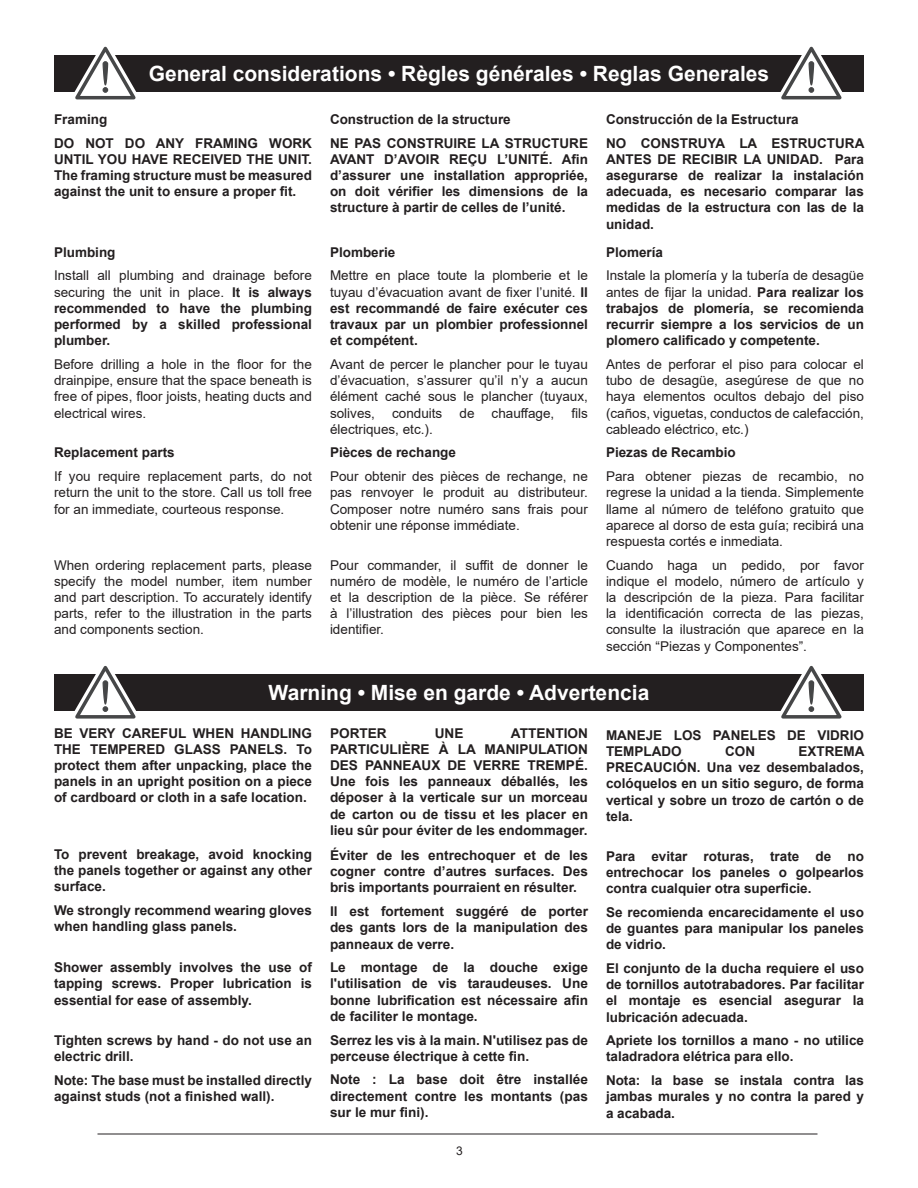
<style>
.page{position:relative;width:918px;height:1188px;background:#fff}
.page>*{position:absolute;margin:0;border:0;box-sizing:border-box;transform-origin:0 0}
.t1{font:700 21px "Arial";color:#fff}
.Texte_courant{font:700 13.5px/16.2px "Arial";color:#231f20;text-align:justify}
.Texte_courant-2{font:13.5px/16.2px "Arial";color:#231f20;text-align:justify}
.t2{font:12px "Arial";color:#231f20}
.s1{font-weight:400}
</style>
<div class="page">
<hr style="left:98px;top:1134px;width:720px;height:1px;background:#231f20">
<div style="left:54px;top:55px;width:810px;height:36px;background:#231f20"></div>
<svg style="left:72px;top:46px;width:67px;height:54px"></svg>
<svg style="left:778px;top:46px;width:67px;height:54px"></svg>
<div style="left:54px;top:674px;width:810px;height:37px;background:#231f20"></div>
<svg style="left:74px;top:665px;width:62px;height:54px"></svg>
<svg style="left:780px;top:665px;width:62px;height:54px"></svg>
<p class="t1" style="left:149px;top:59px;width:622px">General considerations • Règles générales • Reglas Generales</p>
<p class="Texte_courant" style="left:54px;top:111px;width:55px">Framing</p>
<p class="Texte_courant" style="left:54px;top:135px;width:259px">DO NOT DO ANY FRAMING WORK UNTIL YOU HAVE RECEIVED THE UNIT.<br>The framing structure must be measured against the unit to ensure a proper fit.</p>
<p class="Texte_courant" style="left:54px;top:244px;width:63px">Plumbing</p>
<p class="Texte_courant" style="left:54px;top:268px;width:260px"><span class="s1">Install all plumbing and drainage before securing the unit in place.</span> It is always recommended to have the plumbing performed by a skilled professional plumber.</p>
<p class="Texte_courant-2" style="left:54px;top:356px;width:259px">Before drilling a hole in the floor for the drainpipe, ensure that the space beneath is free of pipes, floor joists, heating ducts and electrical wires.</p>
<p class="Texte_courant" style="left:54px;top:445px;width:122px">Replacement parts</p>
<p class="Texte_courant-2" style="left:54px;top:468px;width:260px">If you require replacement parts, do not return the unit to the store. Call us toll free for an immediate, courteous response.</p>
<p class="Texte_courant-2" style="left:54px;top:557px;width:259px">When ordering replacement parts, please specify the model number, item number and part description. To accurately identify parts, refer to the illustration in the parts and components section.</p>
<p class="Texte_courant" style="left:330px;top:111px;width:182px">Construction de la structure</p>
<p class="Texte_courant" style="left:330px;top:135px;width:260px">NE PAS CONSTRUIRE LA STRUCTURE AVANT D’AVOIR REÇU L’UNITÉ. Afin d’assurer une installation appropriée, on doit vérifier les dimensions de la structure à partir de celles de l’unité.</p>
<p class="Texte_courant" style="left:330px;top:244px;width:67px">Plomberie</p>
<p class="Texte_courant" style="left:330px;top:268px;width:260px"><span class="s1">Mettre en place toute la plomberie et le tuyau d’évacuation avant de fixer l’unité.</span> Il est recommandé de faire exécuter ces travaux par un plombier professionnel et compétent.</p>
<p class="Texte_courant-2" style="left:330px;top:356px;width:259px">Avant de percer le plancher pour le tuyau d’évacuation, s’assurer qu’il n’y a aucun élément caché sous le plancher (tuyaux, solives,</p>
<p class="Texte_courant-2" style="left:392px;top:405px;width:52px">conduits</p>
<p class="Texte_courant-2" style="left:460px;top:405px;width:17px">de</p>
<p class="Texte_courant-2" style="left:492px;top:405px;width:64px">chauffage,</p>
<p class="Texte_courant-2" style="left:572px;top:405px;width:18px">fils</p>
<p class="Texte_courant-2" style="left:330px;top:421px;width:104px">électriques, etc.).</p>
<p class="Texte_courant" style="left:330px;top:445px;width:128px">Pièces de rechange</p>
<p class="Texte_courant-2" style="left:330px;top:468px;width:259px">Pour obtenir des pièces de rechange, ne pas renvoyer le produit au distributeur.<br>Composer notre numéro sans frais pour obtenir une réponse immédiate.</p>
<p class="Texte_courant-2" style="left:330px;top:557px;width:259px">Pour commander, il suffit de donner le numéro de modèle, le numéro de l’article et la description de la pièce. Se référer à l’illustration des pièces pour bien les identifier.</p>
<p class="Texte_courant" style="left:606px;top:111px;width:194px">Construcción de la Estructura</p>
<p class="Texte_courant" style="left:606px;top:135px;width:260px">NO CONSTRUYA LA ESTRUCTURA ANTES DE RECIBIR LA UNIDAD. Para asegurarse de realizar la instalación adecuada, es necesario comparar las medidas de la estructura con las de la unidad.</p>
<p class="Texte_courant" style="left:606px;top:244px;width:59px">Plomería</p>
<p class="Texte_courant" style="left:606px;top:268px;width:260px"><span class="s1">Instale la plomería y la tubería de desagüe antes de fijar la unidad.</span> Para realizar los trabajos de plomería, se recomienda recurrir siempre a los servicios de un plomero calificado y competente.</p>
<p class="Texte_courant-2" style="left:606px;top:356px;width:259px">Antes de perforar el piso para colocar el tubo de desagüe, asegúrese de que no haya elementos ocultos debajo del piso (caños, viguetas, conductos de calefacción, cableado eléctrico, etc.)</p>
<p class="Texte_courant" style="left:606px;top:445px;width:131px">Piezas de Recambio</p>
<p class="Texte_courant-2" style="left:606px;top:468px;width:260px">Para obtener piezas de recambio, no regrese la unidad a la tienda. Simplemente llame al número de teléfono gratuito que aparece al dorso de esta guía; recibirá una respuesta cortés e inmediata.</p>
<p class="Texte_courant-2" style="left:606px;top:557px;width:259px">Cuando haga un pedido, por favor indique el modelo, número de artículo y la descripción de la pieza. Para facilitar la identificación correcta de las piezas, consulte la ilustración que aparece en la sección “Piezas y Componentes”.</p>
<p class="t1" style="left:269px;top:678px;width:382px">Warning • Mise en garde • Advertencia</p>
<p class="Texte_courant" style="left:330px;top:725px;width:58px">PORTER</p>
<p class="Texte_courant" style="left:435px;top:725px;width:30px">UNE</p>
<p class="Texte_courant" style="left:54px;top:725px;width:260px">BE VERY CAREFUL WHEN HANDLING THE TEMPERED GLASS PANELS. To protect them after unpacking, place the panels in an upright position on a piece of cardboard or cloth in a safe location.</p>
<p class="Texte_courant" style="left:330px;top:725px;width:260px;text-indent:181px">ATTENTION PARTICULIÈRE À LA MANIPULATION DES PANNEAUX DE VERRE TREMPÉ.<br>Une fois les panneaux déballés, les déposer à la verticale sur un morceau de carton ou de tissu et les placer en lieu sûr pour éviter de les endommager.</p>
<p class="Texte_courant" style="left:330px;top:847px;width:260px">Éviter de les entrechoquer et de les cogner contre d’autres surfaces. Des bris importants pourraient en résulter.</p>
<p class="Texte_courant" style="left:330px;top:903px;width:260px">Il est fortement suggéré de porter des gants lors de la manipulation des panneaux de verre.</p>
<p class="Texte_courant" style="left:330px;top:960px;width:260px">Le montage de la douche exige l'utilisation de vis taraudeuses. Une bonne lubrification est nécessaire afin de faciliter le montage.</p>
<p class="Texte_courant" style="left:330px;top:1032px;width:259px">Serrez les vis à la main. N'utilisez pas de perceuse électrique à cette fin.</p>
<p class="Texte_courant" style="left:330px;top:1072px;width:260px">Note : La base doit être installée directement contre les montants (pas sur le mur fini).</p>
<p class="Texte_courant" style="left:606px;top:727px;width:259px">MANEJE LOS PANELES DE VIDRIO<br>TEMPLADO</p>
<p class="Texte_courant" style="left:725px;top:743px;width:31px">CON</p>
<p class="Texte_courant" style="left:606px;top:743px;width:260px;text-indent:192px">EXTREMA PRECAUCIÓN. Una vez desembalados, colóquelos en un sitio seguro, de forma vertical y sobre un trozo de cartón o de tela.</p>
<p class="Texte_courant" style="left:606px;top:848px;width:260px">Para evitar roturas, trate de no entrechocar los paneles o golpearlos contra cualquier otra superficie.</p>
<p class="Texte_courant" style="left:606px;top:904px;width:259px">Se recomienda encarecidamente el uso de guantes para manipular los paneles de vidrio.</p>
<p class="Texte_courant" style="left:606px;top:960px;width:260px">El conjunto de la ducha requiere el uso de tornillos autotrabadores. Par facilitar el montaje es esencial asegurar la lubricación adecuada.</p>
<p class="Texte_courant" style="left:606px;top:1033px;width:260px">Apriete los tornillos a mano - no utilice taladradora elétrica para ello.</p>
<p class="Texte_courant" style="left:606px;top:1072px;width:260px">Nota: la base se instala contra las jambas murales y no contra la pared y a acabada.</p>
<p class="Texte_courant" style="left:54px;top:846px;width:260px">To prevent breakage, avoid knocking the panels together or against any other surface.</p>
<p class="Texte_courant" style="left:54px;top:902px;width:260px">We strongly recommend wearing gloves when handling glass panels.</p>
<p class="Texte_courant" style="left:54px;top:960px;width:260px">Shower assembly involves the use of tapping screws. Proper lubrication is essential for ease of assembly.</p>
<p class="Texte_courant" style="left:54px;top:1032px;width:260px">Tighten screws by hand - do not use an electric drill.</p>
<p class="Texte_courant" style="left:54px;top:1072px;width:260px">Note: The base must be installed directly against studs (not a finished wall).</p>
<p class="t2" style="left:456px;top:1143px;width:8px">3</p>
</div>
